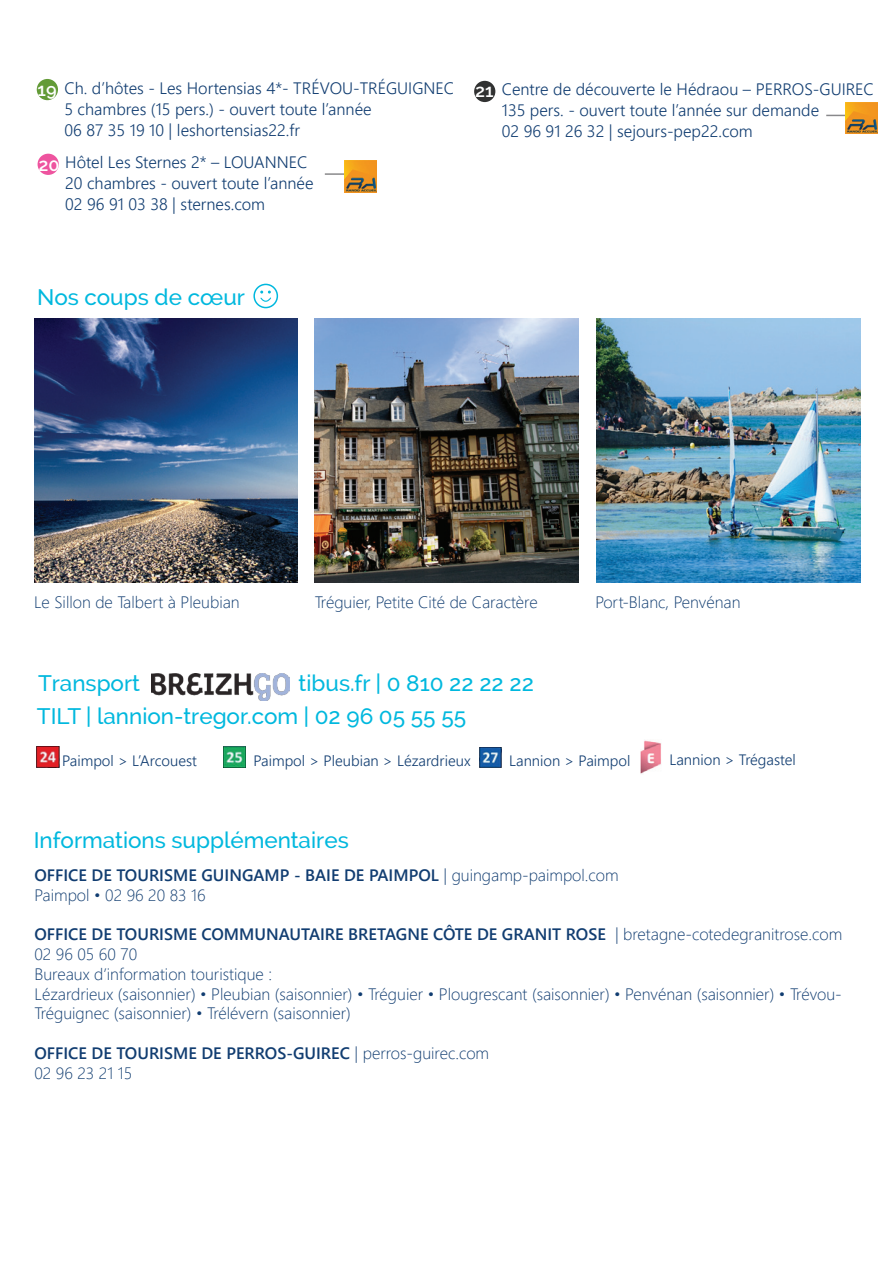
<style>
.page{position:relative;width:893px;height:1263px;background:#fff}
.page>*{position:absolute;margin:0;border:0;box-sizing:border-box;transform-origin:0 0}
.t1{font:500 22.5px "Raleway";color:#00b8de}
.t2{font:600 18px "Raleway";color:#fff}
.t3{font:16.5px/21px "Webly Sleek UI Semilight";color:#113d71}
.t4{font:16.5px/19.8px "Webly Sleek UI Light";color:#113d71}
.t5{font:16.5px "Webly Sleek UI Semibold";color:#113d71}
.t6{font:15px "Webly Sleek UI Semilight";color:#113d71}
.s1{font-family:"Raleway";font-weight:600;font-size:18px;color:#fff}
.s2{font-family:"Webly Sleek UI Light"}
</style>
<div class="page">
<img style="left:596px;top:319px;width:264px;height:263px">
<img style="left:34px;top:319px;width:264px;height:263px">
<img style="left:315px;top:319px;width:263px;height:263px">
<img style="left:37px;top:746px;width:22px;height:22px">
<img style="left:223px;top:746px;width:23px;height:22px">
<img style="left:479px;top:747px;width:23px;height:21px">
<img style="left:640px;top:740px;width:21px;height:34px">
<div style="left:38px;top:154px;width:21px;height:21px;background:#ee549f;border-radius:50%"></div>
<div style="left:474px;top:81px;width:21px;height:21px;background:#313232;border-radius:50%"></div>
<svg style="left:254px;top:284px;width:23px;height:24px"></svg>
<div style="left:253px;top:284px;width:25px;height:24px;border:2px solid #00b8de;border-radius:50%"></div>
<svg style="left:260px;top:291px;width:12px;height:14px"></svg>
<img style="left:152px;top:673px;width:137px;height:27px">
<svg style="left:826px;top:115px;width:20px;height:1px"></svg>
<img style="left:846px;top:102px;width:31px;height:32px">
<hr style="left:325px;top:173px;width:29px;height:2px;background:#6b6b6e">
<img style="left:344px;top:161px;width:32px;height:32px">
<div style="left:37px;top:79px;width:21px;height:21px;background:#639b37;border-radius:50%"></div>
<p class="t3" style="left:64px;top:76px;width:391px;text-indent:-27px"><span class="s1">19</span> Ch. d’hôtes - Les Hortensias 4*- TRÉVOU-TRÉGUIGNEC<br>5 chambres (15 pers.) - ouvert toute l’année<br>06 87 35 19 10 | leshortensias22.fr</p>
<p class="t3" style="left:65px;top:151px;width:250px;text-indent:-27px"><span class="s1">20</span> Hôtel Les Sternes 2* – LOUANNEC<br>20 chambres - ouvert toute l’année<br>02 96 91 03 38 | sternes.com</p>
<p class="t2" style="left:475px;top:80px;width:20px">21</p>
<p class="t3" style="left:502px;top:78px;width:373px">Centre de découverte le Hédraou – PERROS-GUIREC<br>135 pers. - ouvert toute l’année sur demande<br>02 96 91 26 32 | sejours-pep22.com</p>
<h1 class="t1" style="left:37px;top:284px;width:209px">Nos coups de cœur</h1>
<p class="t4" style="left:34px;top:592px;width:207px">Le Sillon de Talbert à Pleubian</p>
<p class="t4" style="left:315px;top:592px;width:225px">Tréguier, Petite Cité de Caractère</p>
<p class="t4" style="left:595px;top:592px;width:147px">Port-Blanc, Penvénan</p>
<h1 class="t1" style="left:38px;top:670px;width:103px">Transport</h1>
<h1 class="t1" style="left:299px;top:670px;width:237px">tibus.fr | 0 810 22 22 22</h1>
<h1 class="t1" style="left:37px;top:703px;width:431px">TILT | lannion-tregor.com | 02 96 05 55 55</h1>
<p class="t6" style="left:62px;top:749px;width:136px">Paimpol &gt; L’Arcouest</p>
<p class="t6" style="left:253px;top:749px;width:219px">Paimpol &gt; Pleubian &gt; Lézardrieux</p>
<p class="t6" style="left:509px;top:749px;width:123px">Lannion &gt; Paimpol</p>
<p class="t6" style="left:669px;top:749px;width:128px">Lannion &gt; Trégastel</p>
<h1 class="t1" style="left:34px;top:827px;width:317px">Informations supplémentaires</h1>
<p class="t5" style="left:34px;top:862px;width:586px">OFFICE DE TOURISME GUINGAMP - BAIE DE PAIMPOL <span class="s2">| guingamp-paimpol.com</span></p>
<p class="t4" style="left:34px;top:884px;width:173px">Paimpol • 02 96 20 83 16</p>
<p class="t5" style="left:34px;top:922px;width:809px">OFFICE DE TOURISME COMMUNAUTAIRE BRETAGNE CÔTE DE GRANIT ROSE <span class="s2">| bretagne-cotedegranitrose.com</span></p>
<p class="t4" style="left:34px;top:943px;width:809px">02 96 05 60 70<br>Bureaux d’information touristique :<br>Lézardrieux (saisonnier) • Pleubian (saisonnier) • Tréguier • Plougrescant (saisonnier) • Penvénan (saisonnier) • Trévou-Tréguignec (saisonnier) • Trélévern (saisonnier)</p>
<p class="t5" style="left:34px;top:1041px;width:456px">OFFICE DE TOURISME DE PERROS-GUIREC <span class="s2">| perros-guirec.com</span></p>
<p class="t4" style="left:34px;top:1062px;width:99px">02 96 23 21 15</p>
</div>
